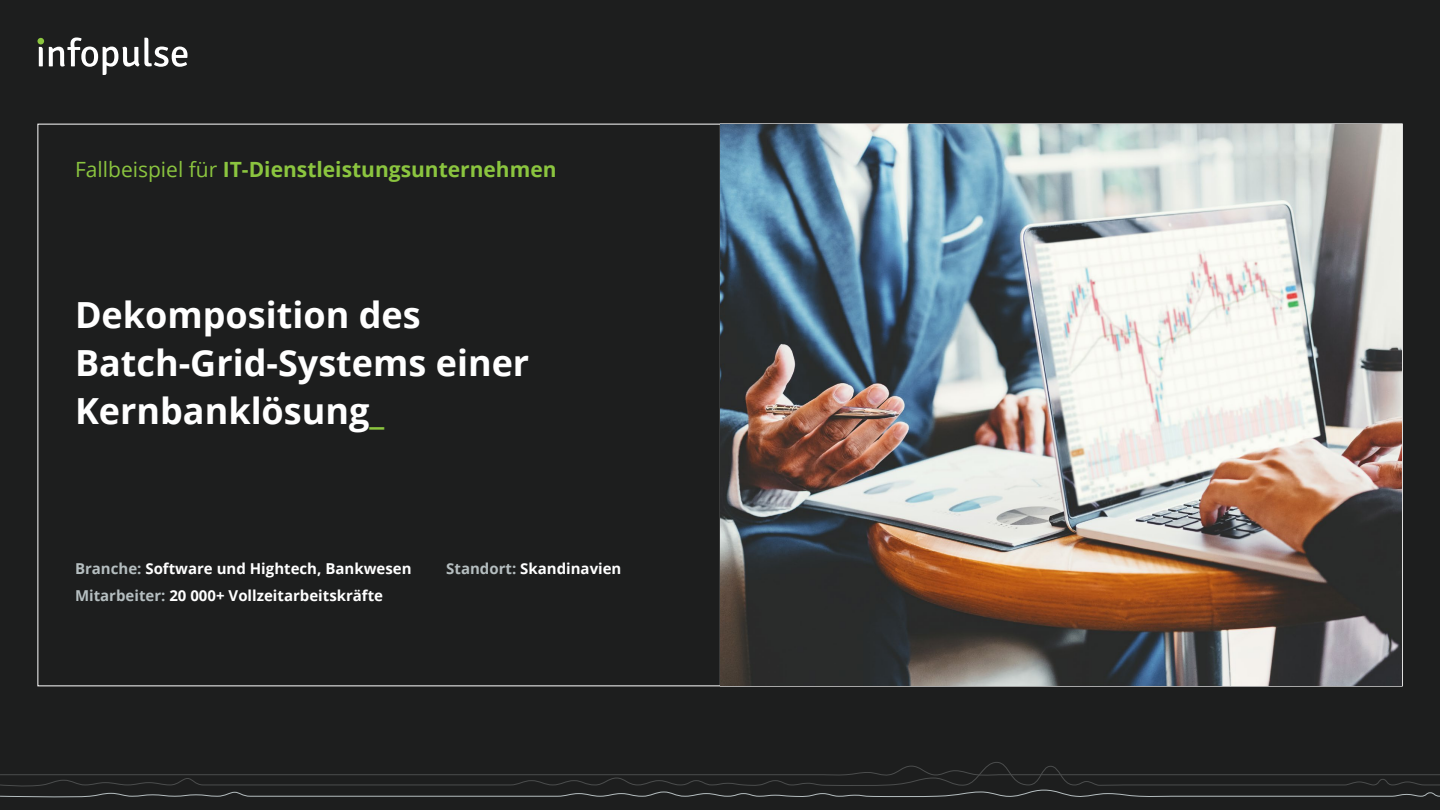
<style>
.page{position:relative;width:1440px;height:810px;background:#1d1e1e}
.page>*{position:absolute;margin:0;border:0;box-sizing:border-box;transform-origin:0 0}
.t1{font:700 36px/48px "Open Sans";color:#fff}
.t2{font:700 21px "Open Sans";color:#8bc53f}
.t3{font:700 15px "Open Sans";color:#fff}
.s1{font-weight:400}
.s2{color:#8bc53f}
.s3{color:#b5bec0}
</style>
<div class="page">
<svg style="left:38px;top:37px;width:150px;height:38px"></svg>
<svg style="left:0;top:762px;width:1440px;height:36px"></svg>
<img style="left:721px;top:124px;width:681px;height:562px">
<h2 class="t2" style="left:75px;top:155px;width:483px"><span class="s1">Fallbeispiel für</span> IT-Dienstleistungsunternehmen</h2>
<h1 class="t1" style="left:75px;top:290px;width:456px">Dekomposition des<br>Batch-Grid-Systems einer<br>Kernbanklösung<span class="s2">_</span></h1>
<p class="t3" style="left:75px;top:558px;width:338px"><span class="s3">Branche:</span> Software und Hightech, Bankwesen</p>
<p class="t3" style="left:446px;top:558px;width:177px"><span class="s3">Standort:</span> Skandinavien</p>
<p class="t3" style="left:75px;top:585px;width:310px"><span class="s3">Mitarbeiter:</span> 20 000+ Vollzeitarbeitskräfte</p>
</div>
